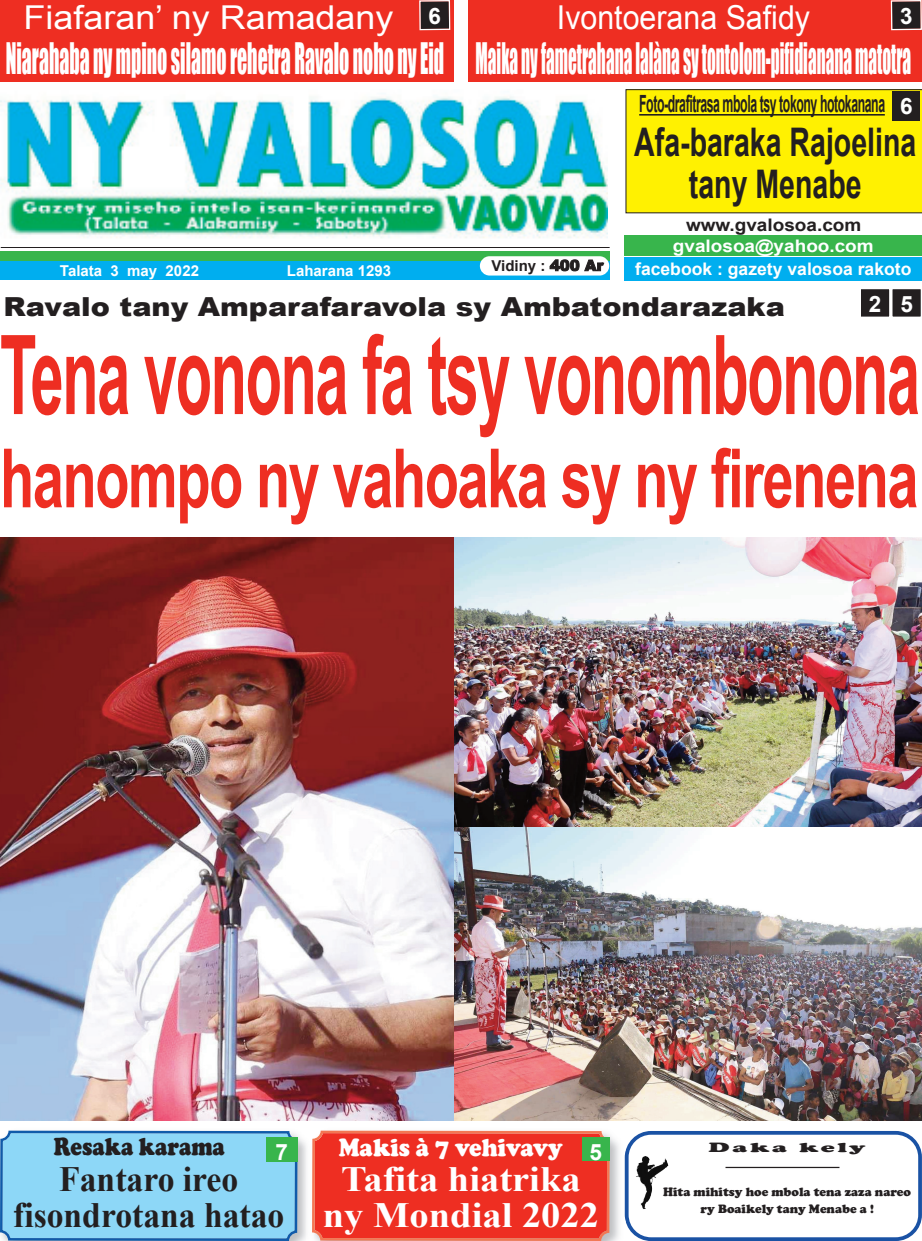
<style>
.page{position:relative;width:922px;height:1241px;background:#fff}
.page>*{position:absolute;margin:0;border:0;box-sizing:border-box;transform-origin:0 0}
.t1{font:700 110.25px "Arial";letter-spacing:-.025em;color:#ee2e22;scale:.54 1}
.t2{font:700 81.75px "Arial";letter-spacing:-.025em;color:#ee2e22;scale:.68 1}
.t3{font:39.88px "Impact";color:#fff;scale:.43 1}
.t4{font:39.88px "Impact";color:#fff;scale:.5 1}
.t5{font:700 39.38px/41.8px "Arial";color:#231f20;text-align:center;scale:.72 1}
.t6{font:700 35.5px/35.5px "Times New Roman";color:#231f20;text-align:center;scale:.95 1}
.t7{font:700 35.5px/35.5px "Times New Roman";color:#fff;text-align:center;scale:1.08 1}
.t8{font:32.88px "Arial";color:#fff;scale:1.09 1}
.t9{font:32.88px "Arial";color:#fff;scale:.92 1}
.t10{font:900 26.25px "Arial";color:#231f20;scale:1.1 1}
.t11{font:900 25.5px "Cooper";color:#fff;scale:.92 1}
.t12{font:900 25.5px "Cooper";color:#231f20;scale:.86 1}
.t13{font:700 23.75px "Arial";letter-spacing:-.035em;color:#231f20;scale:.52 1}
.t14{font:700 22.5px "Arial";color:#fff}
.t15{font:700 17.25px "Arial";color:#fff}
.t16{font:700 17.25px "Arial";color:#fff;scale:1.1 1}
.t17{font:700 17.25px "Arial";color:#231f20;scale:1.1 1}
.t18{font:700 15px "Arial";color:#fff}
.t19{font:700 15px "Arial";color:#231f20}
.t20{font:900 13.62px "Cooper";letter-spacing:.1em;color:#231f20;scale:1.94 1}
.t21{font:900 12.5px/16.2px "Cooper";color:#231f20;text-align:center}
.s1{font-weight:900}
</style>
<div class="page">
<div style="left:625px;top:89px;width:296px;height:124px;background:#fff101"></div>
<hr style="left:639px;top:114px;width:245px;height:1px;background:#231f20">
<div style="left:892px;top:92px;width:27px;height:29px;background:#231f20"></div>
<div style="left:0;top:251px;width:609px;height:18px;background:#38b54c"></div>
<img style="left:0;top:96px;width:607px;height:142px">
<div style="left:0;top:262px;width:609px;height:18px;background:#00aeef"></div>
<hr style="left:1px;top:247px;width:608px;height:1px;background:#231f20">
<div style="left:624px;top:235px;width:297px;height:21px;background:#38b54c"></div>
<div style="left:624px;top:258px;width:297px;height:23px;background:#00aeef"></div>
<div style="left:480px;top:256px;width:129px;height:19px;background:#fff;border-radius:10px"></div>
<div style="left:468px;top:0;width:453px;height:82px;background:#ee2e22"></div>
<div style="left:891px;top:1px;width:29px;height:28px;background:#231f20"></div>
<div style="left:890px;top:0;width:31px;height:30px;border:1px solid #fff"></div>
<div style="left:0;top:0;width:453px;height:82px;background:#ee2e22"></div>
<div style="left:420px;top:1px;width:29px;height:28px;background:#231f20"></div>
<div style="left:419px;top:0;width:31px;height:30px;border:1px solid #fff"></div>
<svg style="left:625px;top:1131px;width:296px;height:109px"></svg>
<img style="left:635px;top:1154px;width:33px;height:55px">
<img style="left:297px;top:1135px;width:323px;height:105px">
<img style="left:624px;top:1154px;width:1px;height:63px">
<svg style="left:313px;top:1130px;width:296px;height:110px;background:#ee3528"></svg>
<div style="left:581px;top:1136px;width:28px;height:24px;background:#38b54c"></div>
<img style="left:306px;top:1135px;width:7px;height:105px">
<img style="left:312px;top:1138px;width:1px;height:94px">
<svg style="left:0;top:1130px;width:297px;height:110px;background:#88d1f2"></svg>
<div style="left:266px;top:1136px;width:31px;height:25px;background:#38b54c"></div>
<hr style="left:725px;top:1166px;width:114px;height:1px;background:#231f20">
<div style="left:860px;top:289px;width:28px;height:27px;background:#231f20"></div>
<div style="left:859px;top:288px;width:31px;height:30px;border:1px solid #fff"></div>
<div style="left:892px;top:289px;width:28px;height:27px;background:#231f20"></div>
<div style="left:891px;top:288px;width:30px;height:30px;border:1px solid #fff"></div>
<img style="left:453px;top:537px;width:468px;height:290px">
<img style="left:453px;top:827px;width:468px;height:293px">
<img style="left:0;top:537px;width:453px;height:583px">
<h3 class="t8" style="left:24px;top:5px;width:341px">Fiafaran’ ny Ramadany</h3>
<h3 class="t9" style="left:556px;top:5px;width:276px">Ivontoerana Safidy</h3>
<h3 class="t4" style="left:6px;top:40px;width:878px">Niarahaba ny mpino silamo rehetra Ravalo noho ny Eid</h3>
<h3 class="t3" style="left:475px;top:40px;width:1014px">Maika ny fametrahana lalàna sy tontolom-pifidianana matotra</h3>
<h3 class="t13" style="left:639px;top:95px;width:474px">Foto-drafitrasa mbola tsy tokony hotokanana</h3>
<h3 class="t5" style="left:634px;top:125px;width:393px">Afa-baraka Rajoelina tany Menabe</h3>
<h3 class="t14" style="left:899px;top:98px;width:14px">6</h3>
<h3 class="t17" style="left:685px;top:218px;width:161px">www.gvalosoa.com</h3>
<h3 class="t16" style="left:672px;top:240px;width:184px">gvalosoa@yahoo.com</h3>
<p class="t18" style="left:60px;top:265px;width:140px">Talata 3 may 2022</p>
<p class="t18" style="left:287px;top:265px;width:106px">Laharana 1293</p>
<p class="t19" style="left:491px;top:260px;width:113px">Vidiny : <span class="s1">400 Ar</span></p>
<h3 class="t15" style="left:635px;top:262px;width:278px">facebook : gazety valosoa rakoto</h3>
<h3 class="t14" style="left:868px;top:295px;width:14px">2</h3>
<h3 class="t14" style="left:900px;top:295px;width:14px">5</h3>
<h3 class="t10" style="left:3px;top:297px;width:711px">Ravalo tany Amparafaravola sy Ambatondarazaka</h3>
<h1 class="t1" style="left:0;top:334px;width:1704px">Tena vonona fa tsy vonombonona</h1>
<h2 class="t2" style="left:0;top:447px;width:1351px">hanompo ny vahoaka sy ny firenena</h2>
<h3 class="t12" style="left:54px;top:1136px;width:200px">Resaka karama</h3>
<h3 class="t14" style="left:275px;top:1143px;width:14px">7</h3>
<h3 class="t6" style="left:13px;top:1165px;width:287px">Fantaro ireo fisondrotana hatao</h3>
<h3 class="t11" style="left:339px;top:1137px;width:287px">Makis à 7 vehivavy <sub>5</sub></h3>
<h3 class="t7" style="left:323px;top:1165px;width:257px">Tafita hiatrika ny Mondial 2022</h3>
<p class="t20" style="left:708px;top:1142px;width:82px">Daka kely</p>
<p class="t21" style="left:663px;top:1184px;width:249px">Hita mihitsy hoe mbola tena zaza nareo ry Boaikely tany Menabe a !</p>
</div>
